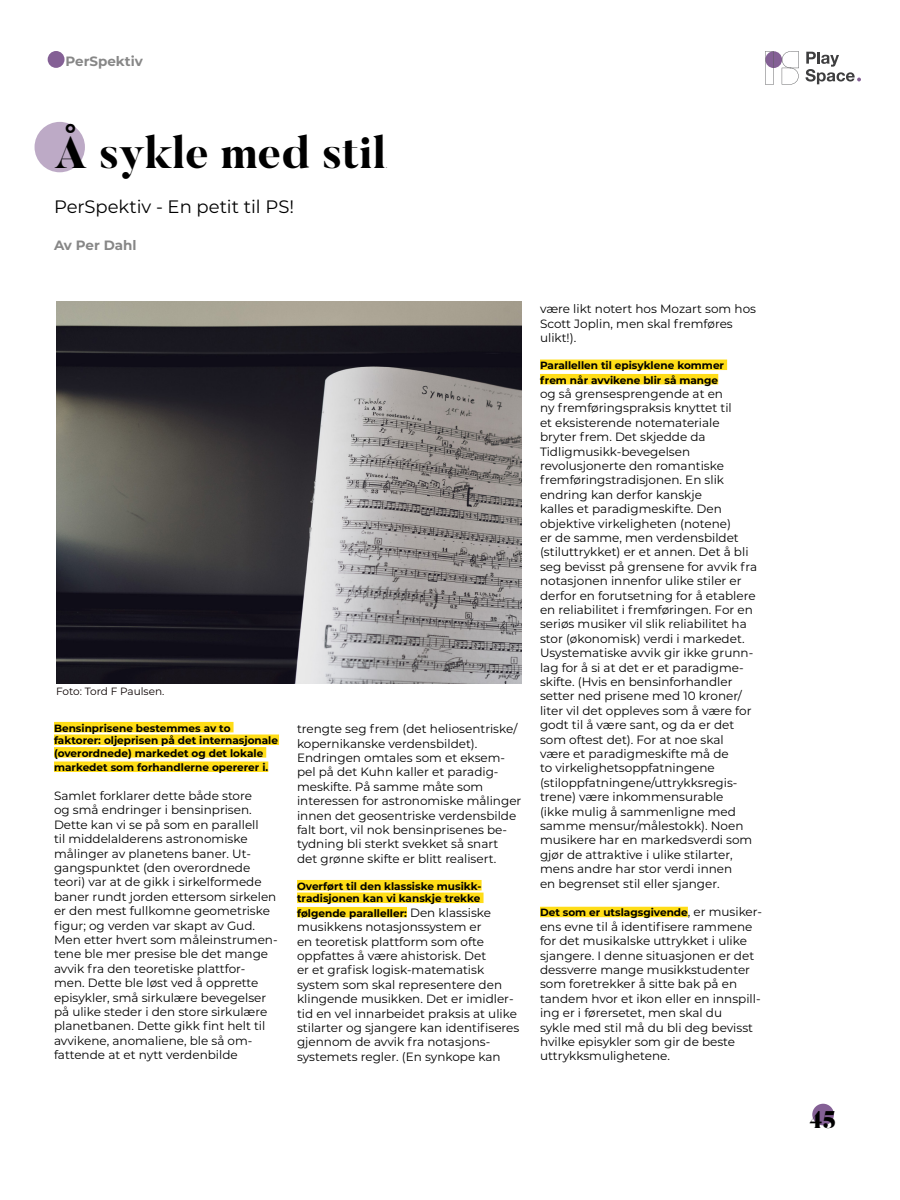
<style>
.page{position:relative;width:900px;height:1200px;background:#fff}
.page>*{position:absolute;margin:0;border:0;box-sizing:border-box;transform-origin:0 0}
.t1{font:800 45px "Butler";color:#000}
.t2{font:900 24px "Butler";color:#000}
.t3{font:18px "Montserrat";color:#000}
.t4{font:700 13.5px "Montserrat";color:#878787}
.t5{font:12px/14.4px "Montserrat";color:#000}
.t6{font:700 10.5px/12.6px "Montserrat";color:#000}
.t7{font:10.5px "Montserrat";color:#0a0000}
.t8{font:10.5px "Montserrat";color:#878787}
.s1{font-weight:400;font-size:12px}
</style>
<div class="page">
<div style="left:812px;top:1104px;width:22px;height:21px;background:#846095;border-radius:50%"></div>
<div style="left:48px;top:51px;width:17px;height:17px;background:#846095;border-radius:50%"></div>
<div style="left:35px;top:122px;width:50px;height:50px;background:#bdaac6;border-radius:50%"></div>
<div style="left:54px;top:722px;width:180px;height:10px;background:#ffdd17"></div>
<div style="left:54px;top:735px;width:225px;height:10px;background:#ffdd17"></div>
<div style="left:54px;top:747px;width:212px;height:11px;background:#ffdd17"></div>
<div style="left:54px;top:762px;width:214px;height:10px;background:#ffdd17"></div>
<div style="left:297px;top:880px;width:185px;height:10px;background:#ffdd17"></div>
<div style="left:297px;top:893px;width:187px;height:10px;background:#ffdd17"></div>
<div style="left:297px;top:907px;width:110px;height:10px;background:#ffdd17"></div>
<div style="left:540px;top:360px;width:187px;height:10px;background:#ffdd17"></div>
<div style="left:540px;top:374px;width:178px;height:10px;background:#ffdd17"></div>
<div style="left:540px;top:907px;width:148px;height:10px;background:#ffdd17"></div>
<div style="left:765px;top:51px;width:17px;height:17px;background:#846095;border-radius:50%"></div>
<svg style="left:765px;top:51px;width:9px;height:34px"></svg>
<svg style="left:782px;top:51px;width:17px;height:34px"></svg>
<svg style="left:806px;top:52px;width:55px;height:32px"></svg>
<img style="left:56px;top:302px;width:466px;height:381px">
<p class="t4" style="left:65px;top:51px;width:79px">PerSpektiv</p>
<p class="t1" style="left:54px;top:124px;width:333px">Å sykle med stil</p>
<p class="t8" style="left:386px;top:158px;width:4px">.</p>
<p class="t3" style="left:54px;top:194px;width:242px">PerSpektiv - En petit til PS!</p>
<p class="t4" style="left:54px;top:236px;width:84px">Av Per Dahl</p>
<p class="t7" style="left:56px;top:684px;width:110px">Foto: Tord F Paulsen.</p>
<p class="t6" style="left:54px;top:721px;width:226px">Bensinprisene bestemmes av to faktorer: oljeprisen på det internasjonale (overordnede) markedet og det lokale</p>
<p class="t6" style="left:54px;top:761px;width:216px">markedet som forhandlerne opererer i.</p>
<p class="t5" style="left:54px;top:788px;width:225px">Samlet forklarer dette både store<br>og små endringer i bensinprisen.<br>Dette kan vi se på som en parallell<br>til middelalderens astronomiske målinger av planetens baner. Ut&shy;gangspunktet (den overordnede teori) var at de gikk i sirkelformede baner rundt jorden ettersom sirkelen er den mest fullkomne geometriske figur; og verden var skapt av Gud.<br>Men etter hvert som måleinstrumen&shy;tene ble mer presise ble det mange avvik fra den teoretiske plattfor&shy;men. Dette ble løst ved å opprette episykler, små sirkulære bevegelser på ulike steder i den store sirkulære planetbanen. Dette gikk fint helt til avvikene, anomaliene, ble så om&shy;fattende at et nytt verdenbilde</p>
<p class="t5" style="left:297px;top:721px;width:226px">trengte seg frem (det heliosentriske/ kopernikanske verdensbildet).<br>Endringen omtales som et eksem&shy;pel på det Kuhn kaller et paradig&shy;meskifte. På samme måte som interessen for astronomiske målinger innen det geosentriske verdensbilde falt bort, vil nok bensinprisenes be&shy;tydning bli sterkt svekket så snart det grønne skifte er blitt realisert.</p>
<p class="t6" style="left:297px;top:879px;width:186px">Overført til den klassiske musikk&shy;tradisjonen kan vi kanskje trekke</p>
<p class="t6" style="left:297px;top:906px;width:196px">følgende paralleller: <span class="s1">Den klassiske</span></p>
<p class="t5" style="left:297px;top:919px;width:224px">musikkens notasjonssystem er<br>en teoretisk plattform som ofte oppfattes å være ahistorisk. Det<br>er et grafisk logisk-matematisk system som skal representere den klingende musikken. Det er imidler&shy;tid en vel innarbeidet praksis at ulike stilarter og sjangere kan identifiseres gjennom de avvik fra notasjons&shy;systemets regler. (En synkope kan</p>
<p class="t5" style="left:540px;top:302px;width:218px">være likt notert hos Mozart som hos<br>Scott Joplin, men skal fremføres ulikt!).</p>
<p class="t6" style="left:540px;top:358px;width:186px;line-height:14.4px">Parallellen til episyklene kommer frem når avvikene blir så mange</p>
<p class="t5" style="left:540px;top:386px;width:219px">og så grensesprengende at en<br>ny fremføringspraksis knyttet til<br>et eksisterende notemateriale bryter frem. Det skjedde da Tidligmusikk-bevegelsen revolusjonerte den romantiske fremføringstradisjonen. En slik endring kan derfor kanskje<br>kalles et paradigmeskifte. Den objektive virkeligheten (notene)<br>er de samme, men verdensbildet (stiluttrykket) er et annen. Det å bli seg bevisst på grensene for avvik fra notasjonen innenfor ulike stiler er derfor en forutsetning for å etablere en reliabilitet i fremføringen. For en seriøs musiker vil slik reliabilitet ha stor (økonomisk) verdi i markedet.<br>Usystematiske avvik gir ikke grunn&shy;lag for å si at det er et paradigme&shy;skifte. (Hvis en bensinforhandler setter ned prisene med 10 kroner/ liter vil det oppleves som å være for godt til å være sant, og da er det som oftest det). For at noe skal<br>være et paradigmeskifte må de<br>to virkelighetsoppfatningene (stiloppfatningene/uttrykksregis&shy;trene) være inkommensurable<br>(ikke mulig å sammenligne med samme mensur/målestokk). Noen musikere har en markedsverdi som gjør de attraktive i ulike stilarter, mens andre har stor verdi innen<br>en begrenset stil eller sjanger.</p>
<p class="t6" style="left:540px;top:906px;width:224px">Det som er utslagsgivende<span class="s1">, er musiker-</span></p>
<p class="t5" style="left:540px;top:919px;width:222px">ens evne til å identifisere rammene for det musikalske uttrykket i ulike sjangere. I denne situasjonen er det dessverre mange musikkstudenter som foretrekker å sitte bak på en tandem hvor et ikon eller en innspill&shy;ing er i førersetet, men skal du<br>sykle med stil må du bli deg bevisst hvilke episykler som gir de beste uttrykksmulighetene.</p>
<p class="t2" style="left:809px;top:1105px;width:29px">45</p>
</div>
